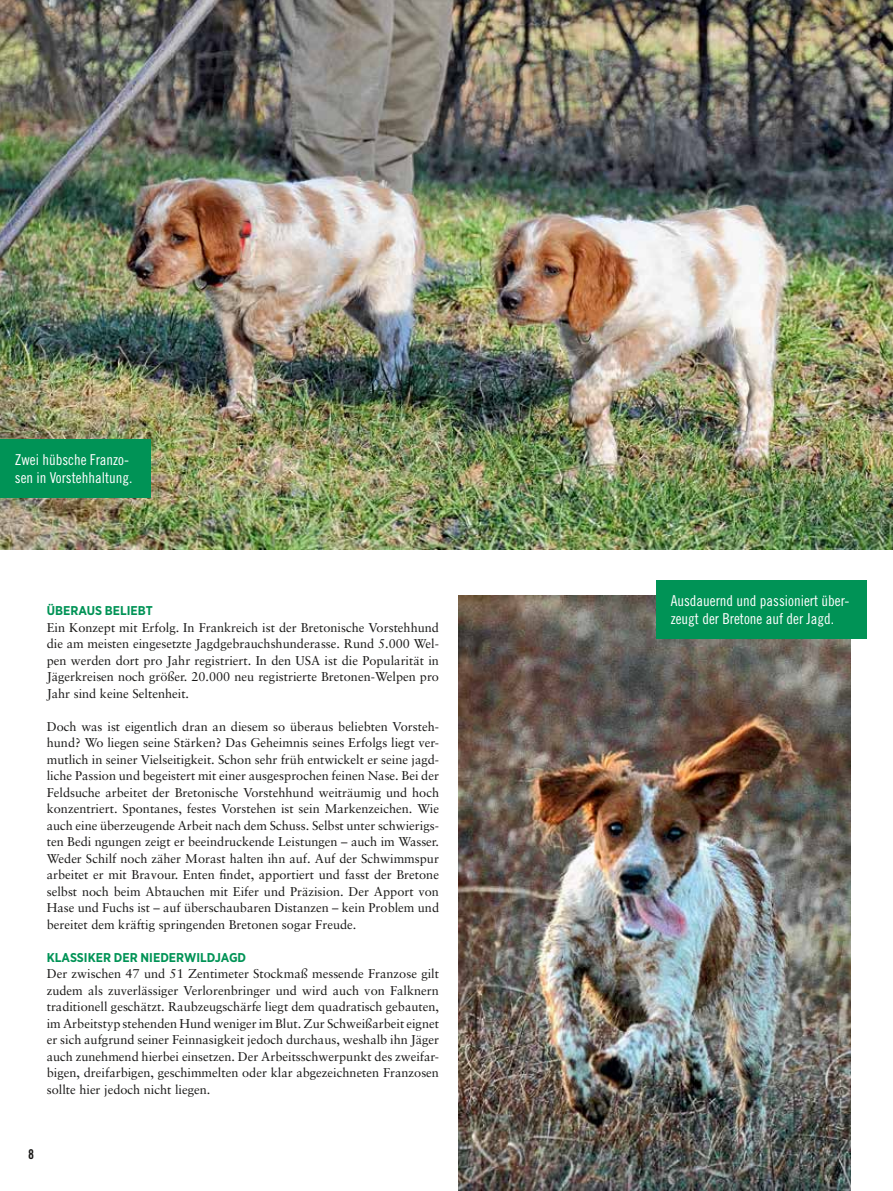
<style>
.page{position:relative;width:893px;height:1191px;background:#fff}
.page>*{position:absolute;margin:0;border:0;box-sizing:border-box;transform-origin:0 0}
.t1{font:15px/18px "Trade Gothic LT Std Cn 18";color:#fff}
.t2{font:13.5px "Trade Gothic LT Std Bd Cn 20";color:#181716}
.t3{font:12.75px/16.5px "Sabon";color:#181716;text-align:justify}
.t4{font:700 12.75px "Gotham Narrow";color:#009356}
</style>
<div class="page">
<img style="left:0;top:0;width:893px;height:549px">
<img style="left:458px;top:595px;width:392px;height:596px">
<div style="left:0;top:439px;width:151px;height:59px;background:#009356"></div>
<div style="left:656px;top:580px;width:210px;height:59px;background:#009356"></div>
<p class="t1" style="left:15px;top:450px;width:119px">Zwei hübsche Franzo&shy;sen in Vorstehhaltung.</p>
<p class="t4" style="left:47px;top:602px;width:107px">ÜBERAUS BELIEBT</p>
<p class="t3" style="left:47px;top:619px;width:394px">Ein Konzept mit Erfolg. In Frankreich ist der Bretonische Vorstehhund die am meisten eingesetzte Jagdgebrauchshunderasse. Rund 5.000 Wel&shy;pen werden dort pro Jahr registriert. In den USA ist die Popularität in Jägerkreisen noch größer. 20.000 neu registrierte Bretonen-Welpen pro Jahr sind keine Seltenheit.</p>
<p class="t3" style="left:47px;top:718px;width:394px">Doch was ist eigentlich dran an diesem so überaus beliebten Vorsteh&shy;hund? Wo liegen seine Stärken? Das Geheimnis seines Erfolgs liegt ver&shy;mutlich in seiner Vielseitigkeit. Schon sehr früh entwickelt er seine jagd&shy;liche Passion und begeistert mit einer ausgesprochen feinen Nase. Bei der Feldsuche arbeitet der Bretonische Vorstehhund weiträumig und hoch konzentriert. Spontanes, festes Vorstehen ist sein Markenzeichen. Wie auch eine überzeugende Arbeit nach dem Schuss. Selbst unter schwierigs&shy;ten Bedi ngungen zeigt er beeindruckende Leistungen – auch im Wasser.<br>Weder Schilf noch zäher Morast halten ihn auf. Auf der Schwimmspur arbeitet er mit Bravour. Enten findet, apportiert und fasst der Bretone selbst noch beim Abtauchen mit Eifer und Präzision. Der Apport von Hase und Fuchs ist – auf überschaubaren Distanzen – kein Problem und bereitet dem kräftig springenden Bretonen sogar Freude.</p>
<p class="t4" style="left:47px;top:949px;width:201px">KLASSIKER DER NIEDERWILDJAGD</p>
<p class="t3" style="left:47px;top:965px;width:394px">Der zwischen 47 und 51 Zentimeter Stockmaß messende Franzose gilt zudem als zuverlässiger Verlorenbringer und wird auch von Falknern traditionell geschätzt. Raubzeugschärfe liegt dem quadratisch gebauten, im Arbeitstyp stehenden Hund weniger im Blut. Zur Schweißarbeit eignet er sich aufgrund seiner Feinnasigkeit jedoch durchaus, weshalb ihn Jäger auch zunehmend hierbei einsetzen. Der Arbeitsschwerpunkt des zweifar&shy;bigen, dreifarbigen, geschimmelten oder klar abgezeichneten Franzosen sollte hier jedoch nicht liegen.</p>
<p class="t2" style="left:28px;top:1146px;width:7px">8</p>
<p class="t1" style="left:671px;top:592px;width:180px">Ausdauernd und passioniert über&shy;zeugt der Bretone auf der Jagd.</p>
</div>
